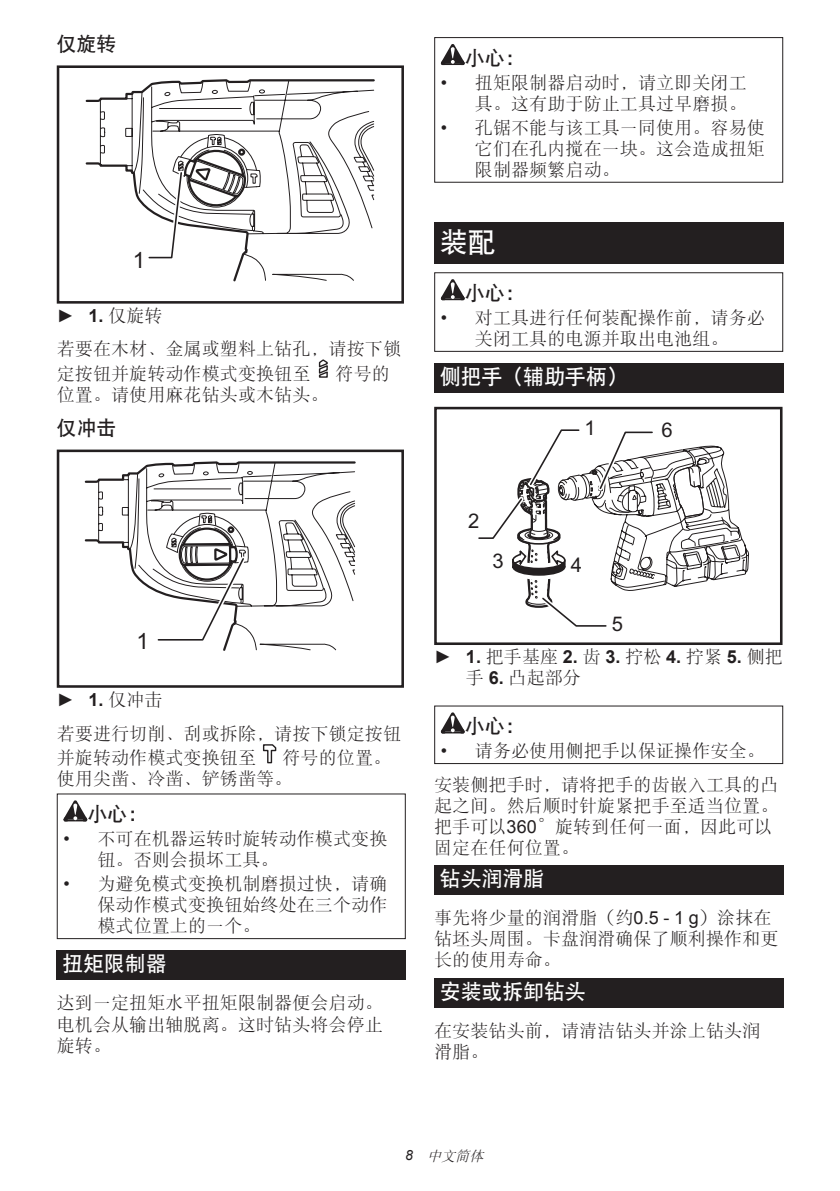
<style>
.page{position:relative;width:840px;height:1191px;background:#fff}
.page>*{position:absolute;margin:0;border:0;box-sizing:border-box;transform-origin:0 0}
.t1{font:28px "DFP Hei W7 GB EUC H";color:#fff}
.t2{font:22.4px "Arial";color:#231f20}
.t3{font:21px "DFP Hei W7 GB EUC H";letter-spacing:-.01em;color:#fff}
.t4{font:20.2px "Arial";color:#231f20}
.t5{font:20px "DFP Hei W7 GB EUC H";color:#231f20}
.t6{font:18px/21px "DFP Song W3 GB EUC H";letter-spacing:.005em;color:#231f20}
.t7{font:italic 14px "DFP Song W3 GB EUC H";color:#231f20}
.s1{font-family:"Arial"}
.s2{font-family:"Arial";font-weight:700}
</style>
<div class="page">
<svg style="left:132px;top:79px;width:243px;height:203px"></svg>
<svg style="left:99px;top:93px;width:161px;height:169px"></svg>
<div style="left:57px;top:65px;width:347px;height:239px;border:3px solid #231f20"></div>
<svg style="left:318px;top:359px;width:10px;height:19px"></svg>
<svg style="left:128px;top:461px;width:228px;height:190px"></svg>
<svg style="left:98px;top:474px;width:151px;height:170px"></svg>
<div style="left:57px;top:449px;width:347px;height:239px;border:3px solid #231f20"></div>
<svg style="left:262px;top:744px;width:15px;height:19px"></svg>
<svg style="left:63px;top:800px;width:24px;height:21px"></svg>
<div style="left:57px;top:793px;width:348px;height:146px;border:1px solid #231f20"></div>
<div style="left:57px;top:950px;width:348px;height:30px;background:#231f20"></div>
<svg style="left:440px;top:44px;width:24px;height:21px"></svg>
<div style="left:434px;top:37px;width:348px;height:146px;border:1px solid #231f20"></div>
<div style="left:434px;top:222px;width:348px;height:41px;background:#231f20"></div>
<svg style="left:440px;top:279px;width:24px;height:21px"></svg>
<div style="left:434px;top:272px;width:348px;height:80px;border:1px solid #231f20"></div>
<div style="left:434px;top:363px;width:348px;height:29px;background:#231f20"></div>
<div style="left:434px;top:407px;width:348px;height:238px;border:3px solid #231f20"></div>
<svg style="left:474px;top:429px;width:275px;height:216px"></svg>
<svg style="left:440px;top:712px;width:24px;height:21px"></svg>
<div style="left:434px;top:705px;width:348px;height:59px;border:1px solid #231f20"></div>
<div style="left:434px;top:865px;width:348px;height:29px;background:#231f20"></div>
<div style="left:434px;top:977px;width:348px;height:30px;background:#231f20"></div>
<p class="t5" style="left:57px;top:34px;width:61px">仅旋转</p>
<p class="t2" style="left:133px;top:245px;width:14px">1</p>
<p class="t6" style="left:57px;top:298px;width:345px;line-height:33.6px"><span class="s1">►</span> <span class="s2">1.</span> 仅旋转<br>若要在木材、金属或塑料上钻孔，请按下锁</p>
<p class="t6" style="left:57px;top:362px;width:255px">定按钮并旋转动作模式变换钮至</p>
<p class="t6" style="left:335px;top:362px;width:56px">符号的</p>
<p class="t6" style="left:57px;top:383px;width:273px">位置。请使用麻花钻头或木钻头。</p>
<p class="t5" style="left:57px;top:418px;width:61px">仅冲击</p>
<p class="t2" style="left:136px;top:627px;width:14px">1</p>
<p class="t6" style="left:57px;top:682px;width:345px;line-height:33.6px"><span class="s1">►</span> <span class="s2">1.</span> 仅冲击<br>若要进行切削、刮或拆除，请按下锁定按钮</p>
<p class="t6" style="left:57px;top:746px;width:201px">并旋转动作模式变换钮至</p>
<p class="t6" style="left:57px;top:746px;width:336px;text-indent:226px">符号的位置。使用尖凿、冷凿、铲锈凿等。</p>
<p class="t5" style="left:87px;top:804px;width:62px">小心：</p>
<p class="t6" style="left:97px;top:828px;width:291px;text-indent:-34px"><span class="s1">•</span> 不可在机器运转时旋转动作模式变换钮。否则会损坏工具。</p>
<p class="t6" style="left:97px;top:873px;width:291px;text-align:justify;text-indent:-34px"><span class="s1">•</span> 为避免模式变换机制磨损过快，请确保动作模式变换钮始终处在三个动作模式位置上的一个。</p>
<p class="t3" style="left:62px;top:953px;width:106px">扭矩限制器</p>
<p class="t6" style="left:57px;top:992px;width:327px;text-align:justify">达到一定扭矩水平扭矩限制器便会启动。电机会从输出轴脱离。这时钻头将会停止旋转。</p>
<p class="t5" style="left:464px;top:48px;width:62px">小心：</p>
<p class="t6" style="left:440px;top:72px;width:307px;text-align:right"><span class="s1">•</span> 扭矩限制器启动时，请立即关闭工具。这有助于防止工具过早磨损。</p>
<p class="t6" style="left:474px;top:117px;width:291px;text-align:justify;text-indent:-34px"><span class="s1">•</span> 孔锯不能与该工具一同使用。容易使它们在孔内搅在一块。这会造成扭矩限制器频繁启动。</p>
<h1 class="t1" style="left:439px;top:228px;width:57px">装配</h1>
<p class="t5" style="left:464px;top:283px;width:62px">小心：</p>
<p class="t6" style="left:440px;top:307px;width:325px;text-align:center"><span class="s1">•</span> 对工具进行任何装配操作前，请务必关闭工具的电源并取出电池组。</p>
<p class="t3" style="left:439px;top:366px;width:189px">侧把手（辅助手柄）</p>
<p class="t4" style="left:584px;top:414px;width:13px">1</p>
<p class="t4" style="left:661px;top:417px;width:13px">6</p>
<p class="t4" style="left:468px;top:508px;width:13px">2</p>
<p class="t4" style="left:492px;top:548px;width:13px">3</p>
<p class="t4" style="left:570px;top:551px;width:13px">4</p>
<p class="t4" style="left:611px;top:610px;width:13px">5</p>
<p class="t6" style="left:465px;top:646px;width:318px;text-indent:-32px"><span class="s1">►</span> <span class="s2">1.</span> 把手基座 <span class="s2">2.</span> 齿 <span class="s2">3.</span> 拧松 <span class="s2">4.</span> 拧紧 <span class="s2">5.</span> 侧把手 <span class="s2">6.</span> 凸起部分</p>
<p class="t5" style="left:464px;top:716px;width:62px">小心：</p>
<p class="t6" style="left:434px;top:734px;width:345px;line-height:33.4px;text-align:center"><span class="s1">•</span> 请务必使用侧把手以保证操作安全。安装侧把手时，请将把手的齿嵌入工具的凸</p>
<p class="t6" style="left:434px;top:795px;width:345px">起之间。然后顺时针旋紧把手至适当位置。把手可以<span class="s1">360</span>°旋转到任何一面，因此可以固定在任何位置。</p>
<p class="t3" style="left:439px;top:868px;width:106px">钻头润滑脂</p>
<p class="t6" style="left:434px;top:907px;width:345px">事先将少量的润滑脂（约<span class="s1">0.5 - 1 g</span>）涂抹在钻坯头周围。卡盘润滑确保了顺利操作和更长的使用寿命。</p>
<p class="t3" style="left:439px;top:980px;width:147px">安装或拆卸钻头</p>
<p class="t6" style="left:434px;top:1019px;width:327px">在安装钻头前，请清洁钻头并涂上钻头润滑脂。</p>
<p class="t7" style="left:405px;top:1148px;width:83px"><span class="s1">8</span> 中文简体</p>
</div>
